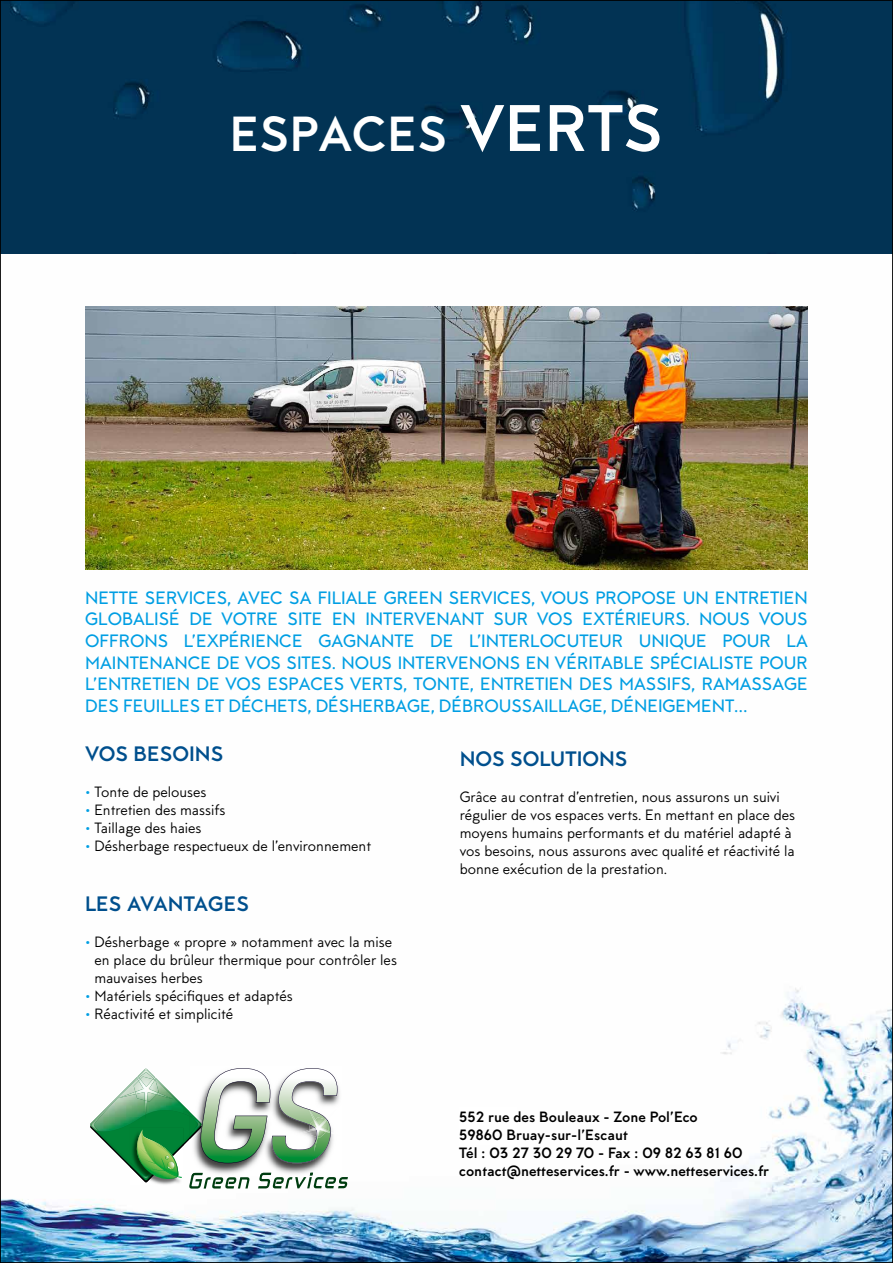
<style>
.page{position:relative;width:893px;height:1263px;background:#fff}
.page>*{position:absolute;margin:0;border:0;box-sizing:border-box;transform-origin:0 0}
.t1{font:700 49.5px "MTT Milano";color:#fff}
.t2{font:700 21px "MTT Milano";color:#004f8d}
.t3{font:500 18px/21.6px "MTT Milano";letter-spacing:-.005em;color:#009ee3;text-align:justify}
.t4{font:15px/18px "MTT Milano";color:#000}
.t5{font:700 15px/18px "MTT Milano";color:#000}
.s1{font-size:66px}
.s2{color:#009ee3}
</style>
<div class="page">
<img style="left:2px;top:253px;width:889px;height:1008px">
<div style="left:2px;top:2px;width:889px;height:251px;background:#023354"></div>
<img style="left:85px;top:306px;width:723px;height:264px">
<div style="left:460px;top:1107px;width:57px;height:37px;background:#fff"></div>
<svg style="left:90px;top:1066px;width:258px;height:122px"></svg>
<img style="left:314px;top:1119px;width:14px;height:18px">
<img style="left:314px;top:1120px;width:13px;height:17px">
<h1 class="t1" style="left:230px;top:105px;width:435px">ESPACES <span class="s1">VERTS</span></h1>
<p class="t3" style="left:85px;top:587px;width:722px">NETTE SERVICES, AVEC SA FILIALE GREEN SERVICES, VOUS PROPOSE UN ENTRETIEN GLOBALISÉ DE VOTRE SITE EN INTERVENANT SUR VOS EXTÉRIEURS. NOUS VOUS OFFRONS</p>
<p class="t3" style="left:85px;top:631px;width:724px;text-indent:99px">L’EXPÉRIENCE GAGNANTE DE L’INTERLOCUTEUR UN IQUE POUR LA MAINTENANCE DE VOS SITES. NOUS INTERVENONS EN VÉRITABLE SPÉCIALISTE POUR L’ENTRETIEN DE VOS ESPACES VERTS, TONTE, ENTRETIEN DES MASS IFS, RAMASSAGE DES FEUILLES ET DÉCHETS, DÉSHERBAGE, DÉBROUSSAILLAGE, DÉN EIGEMENT…</p>
<h2 class="t2" style="left:85px;top:742px;width:140px">VOS BESOINS</h2>
<p class="t4" style="left:85px;top:783px;width:123px"><span class="s2">•</span> Tonte de pelouses</p>
<p class="t4" style="left:85px;top:801px;width:142px"><span class="s2">•</span> Entretien des massifs</p>
<p class="t4" style="left:85px;top:819px;width:118px"><span class="s2">•</span> Taillage des haies</p>
<p class="t4" style="left:85px;top:837px;width:288px"><span class="s2">•</span> Désherbage respectueux de l’environnement</p>
<h2 class="t2" style="left:85px;top:891px;width:166px">LES AVANTAGES</h2>
<p class="t4" style="left:94px;top:933px;width:304px;text-indent:-9px"><span class="s2">•</span> Désherbage « propre » notamment avec la mise en place du brûleur thermique pour contrôler les mauvaises herbes</p>
<p class="t4" style="left:85px;top:987px;width:209px"><span class="s2">•</span> Matériels spécifiques et adaptés</p>
<p class="t4" style="left:85px;top:1005px;width:150px"><span class="s2">•</span> Réactivité et simplicité</p>
<h2 class="t2" style="left:460px;top:746px;width:170px">NOS SOLUTIONS</h2>
<p class="t4" style="left:460px;top:788px;width:337px">Grâce au contrat d’entretien, nous assurons un suivi régulier de vos espaces verts. En mettant en place des moyens humains performants et du matériel adapté à vos besoins, nous assurons avec qualité et réactivité la bonne exécution de la prestation.</p>
<p class="t5" style="left:459px;top:1109px;width:311px">552 rue des Bouleaux - Zone Pol’Eco<br>59860 Bruay-sur-l’Escaut<br>Tél : 03 27 30 29 70 - Fax : 09 82 63 81 60 contact@netteservices.fr - www.netteservices.fr</p>
</div>
